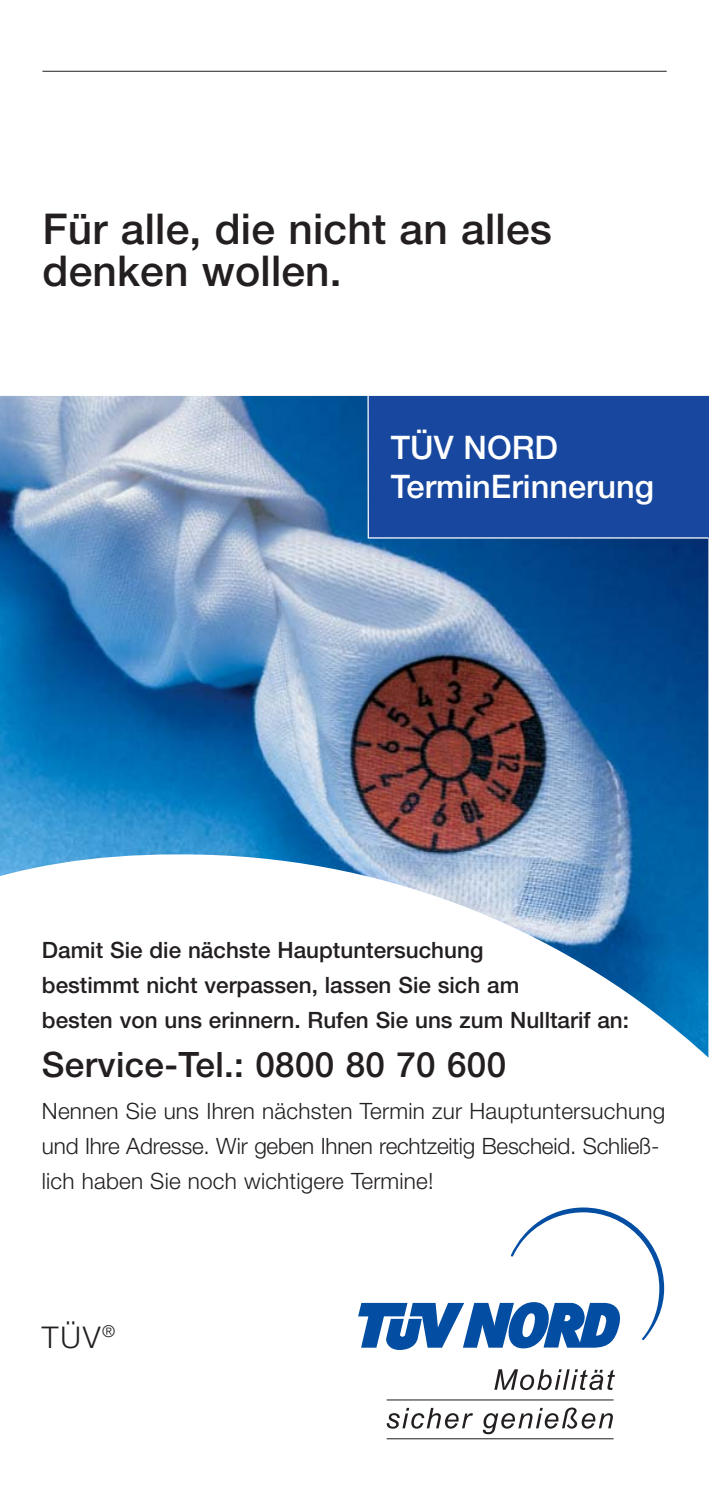
<style>
.page{position:relative;width:709px;height:1489px;background:#fff}
.page>*{position:absolute;margin:0;border:0;box-sizing:border-box;transform-origin:0 0}
.t1{font:500 42.5px/42.5px "Helvetica Neue";letter-spacing:.005em;color:#231f20}
.t2{font:500 35px "Helvetica Neue";letter-spacing:.01em;color:#231f20}
.t3{font:500 32.5px/39px "Helvetica Neue";color:#fff}
.t4{font:300 30px "Helvetica Neue";color:#231f20}
.t5{font:300 22.5px/35px "Helvetica Neue";letter-spacing:.01em;color:#231f20}
.t6{font:500 22.5px/35px "Helvetica Neue";color:#231f20}
</style>
<div class="page">
<img style="left:0;top:396px;width:708px;height:661px">
<hr style="left:42px;top:71px;width:624px;height:1px;background:#231f20">
<svg style="left:358px;top:1207px;width:306px;height:142px"></svg>
<svg style="left:386px;top:1407px;width:87px;height:21px"></svg>
<svg style="left:483px;top:1407px;width:130px;height:26px"></svg>
<svg style="left:494px;top:1369px;width:121px;height:20px"></svg>
<hr style="left:387px;top:1399px;width:226px;height:1px;background:#231f20">
<hr style="left:387px;top:1438px;width:226px;height:1px;background:#231f20">
<div style="left:367px;top:395px;width:341px;height:144px;background:#17479e"></div>
<h1 class="t1" style="left:42px;top:211px;width:511px">Für alle, die nicht an alles denken wollen.</h1>
<h3 class="t3" style="left:391px;top:430px;width:265px">TÜV NORD<br>TerminErinnerung</h3>
<p class="t6" style="left:42px;top:934px;width:588px">Damit Sie die nächste Hauptuntersuchung<br>bestimmt nicht verpassen, lassen Sie sich am<br>besten von uns erinnern. Rufen Sie uns zum Nulltarif an:</p>
<h2 class="t2" style="left:42px;top:1052px;width:466px">Service-Tel.: 0800 80 70 600</h2>
<p class="t5" style="left:42px;top:1095px;width:625px">Nennen Sie uns Ihren nächsten Termin zur Hauptuntersuchung und Ihre Adresse. Wir geben Ihnen rechtzeitig Bescheid. Schließ&shy;lich haben Sie noch wichtigere Termine!</p>
<h3 class="t4" style="left:42px;top:1326px;width:75px">TÜV<sup>®</sup></h3>
</div>
